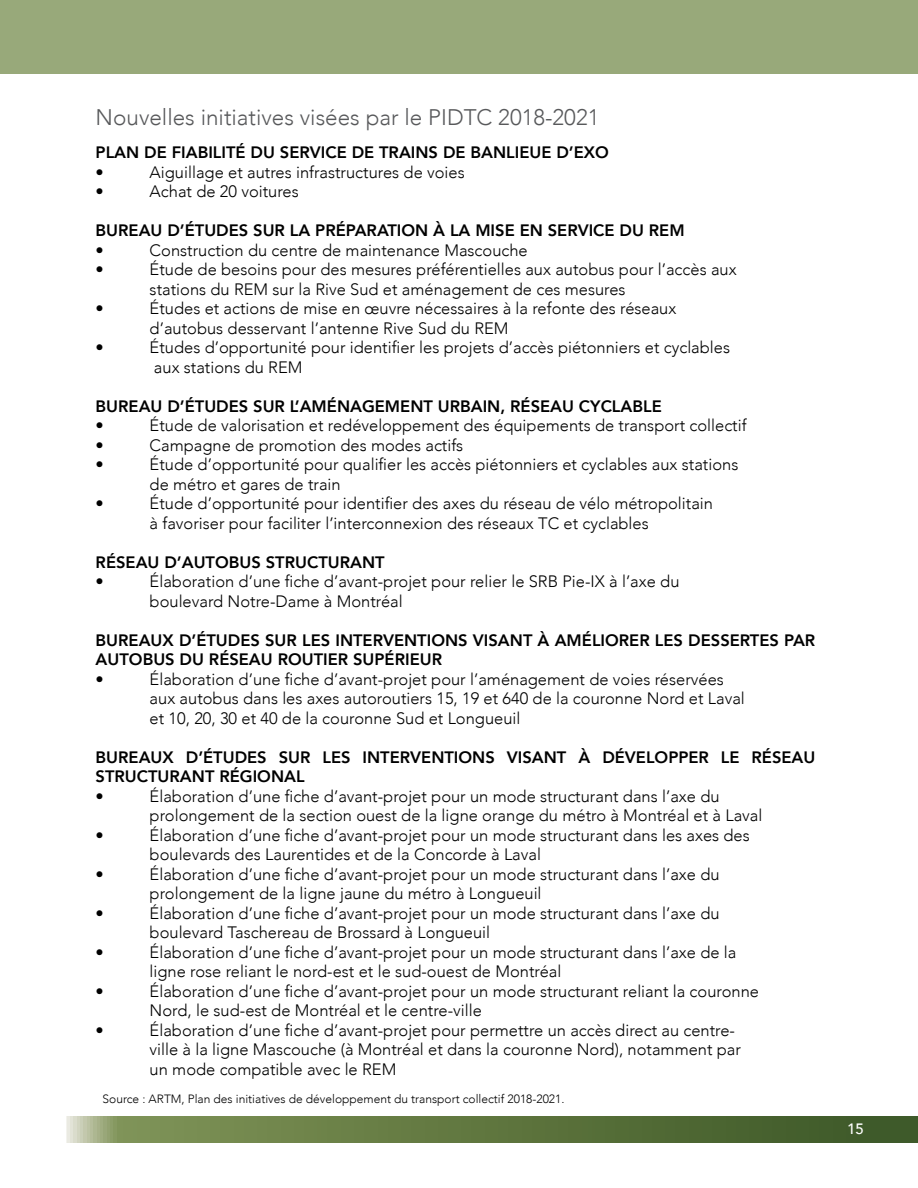
<style>
.page{position:relative;width:918px;height:1188px;background:#fff}
.page>*{position:absolute;margin:0;border:0;box-sizing:border-box;transform-origin:0 0}
.t1{font:300 22.5px "Avenir";color:#58595b}
.t2{font:300 16.5px/19.5px "Avenir";color:#000}
.t3{font:800 16.5px/19.5px "Avenir";color:#000}
.t4{font:500 15px "Avenir";color:#fff}
.t5{font:300 12px "Avenir";color:#000}
</style>
<div class="page">
<div style="left:0;top:0;width:918px;height:73px;background:#98a97a"></div>
<svg style="left:66px;top:1116px;width:852px;height:27px;background:#627843"></svg>
<h1 class="t1" style="left:96px;top:104px;width:505px">Nouvelles initiatives visées par le PIDTC 2018-2021</h1>
<p class="t3" style="left:96px;top:143px;width:515px">PLAN DE FIABILITÉ DU SERVICE DE TRAINS DE BANLIEUE D’EXO</p>
<p class="t2" style="left:96px;top:162px;width:10px">•</p>
<p class="t2" style="left:150px;top:162px;width:317px">Aiguillage et autres infrastructures de voies</p>
<p class="t2" style="left:96px;top:182px;width:10px">•</p>
<p class="t2" style="left:150px;top:182px;width:151px">Achat de 20 voitures</p>
<p class="t3" style="left:96px;top:221px;width:591px">BUREAU D’ÉTUDES SUR LA PRÉPARATION À LA MISE EN SERVICE DU REM</p>
<p class="t2" style="left:96px;top:240px;width:10px">•</p>
<p class="t2" style="left:150px;top:240px;width:380px">Construction du centre de maintenance Mascouche</p>
<p class="t2" style="left:96px;top:260px;width:10px">•</p>
<p class="t2" style="left:150px;top:260px;width:589px">Étude de besoins pour des mesures préférentielles aux autobus pour l’accès aux stations du REM sur la Rive Sud et aménagement de ces mesures</p>
<p class="t2" style="left:96px;top:299px;width:10px">•</p>
<p class="t2" style="left:150px;top:299px;width:528px">Études et actions de mise en œuvre nécessaires à la refonte des réseaux d’autobus desservant l’antenne Rive Sud du REM</p>
<p class="t2" style="left:96px;top:338px;width:10px">•</p>
<p class="t2" style="left:150px;top:338px;width:582px">Études d’opportunité pour identifier les projets d’accès piétonniers et cyclables aux stations du REM</p>
<p class="t3" style="left:96px;top:396px;width:568px">BUREAU D’ÉTUDES SUR L’AMÉNAGEMENT URBAIN, RÉSEAU CYCLABLE</p>
<p class="t2" style="left:96px;top:416px;width:10px">•</p>
<p class="t2" style="left:150px;top:416px;width:599px">Étude de valorisation et redéveloppement des équipements de transport collectif</p>
<p class="t2" style="left:96px;top:435px;width:10px">•</p>
<p class="t2" style="left:150px;top:435px;width:315px">Campagne de promotion des modes actifs</p>
<p class="t2" style="left:96px;top:455px;width:10px">•</p>
<p class="t2" style="left:150px;top:455px;width:590px">Étude d’opportunité pour qualifier les accès piétonniers et cyclables aux stations de métro et gares de train</p>
<p class="t2" style="left:96px;top:494px;width:10px">•</p>
<p class="t2" style="left:150px;top:494px;width:565px">Étude d’opportunité pour identifier des axes du réseau de vélo métropolitain à favoriser pour faciliter l’interconnexion des réseaux TC et cyclables</p>
<p class="t3" style="left:96px;top:552px;width:290px">RÉSEAU D’AUTOBUS STRUCTURANT</p>
<p class="t2" style="left:96px;top:572px;width:10px">•</p>
<p class="t2" style="left:150px;top:572px;width:531px">Élaboration d’une fiche d’avant-projet pour relier le SRB Pie-IX à l’axe du boulevard Notre-Dame à Montréal</p>
<p class="t3" style="left:96px;top:630px;width:721px">BUREAUX D’ÉTUDES SUR LES INTERVENTIONS VISANT À AMÉLIORER LES DESSERTES PAR<br>AUTOBUS DU RÉSEAU ROUTIER SUPÉRIEUR</p>
<p class="t2" style="left:96px;top:669px;width:10px">•</p>
<p class="t2" style="left:150px;top:669px;width:597px">Élaboration d’une fiche d’avant-projet pour l’aménagement de voies réservées aux autobus dans les axes autoroutiers 15, 19 et 640 de la couronne Nord et Laval et 10, 20, 30 et 40 de la couronne Sud et Longueuil</p>
<p class="t3" style="left:96px;top:747px;width:721px">BUREAUX D’ÉTUDES SUR LES INTERVENTIONS VISANT À DÉVELOPPER LE RÉSEAU<br>STRUCTURANT RÉGIONAL</p>
<p class="t2" style="left:96px;top:786px;width:10px">•</p>
<p class="t2" style="left:150px;top:786px;width:614px">Élaboration d’une fiche d’avant-projet pour un mode structurant dans l’axe du prolongement de la section ouest de la ligne orange du métro à Montréal et à Laval</p>
<p class="t2" style="left:96px;top:825px;width:10px">•</p>
<p class="t2" style="left:150px;top:825px;width:602px">Élaboration d’une fiche d’avant-projet pour un mode structurant dans les axes des boulevards des Laurentides et de la Concorde à Laval</p>
<p class="t2" style="left:96px;top:864px;width:10px">•</p>
<p class="t2" style="left:150px;top:864px;width:571px">Élaboration d’une fiche d’avant-projet pour un mode structurant dans l’axe du prolongement de la ligne jaune du métro à Longueuil</p>
<p class="t2" style="left:96px;top:903px;width:10px">•</p>
<p class="t2" style="left:150px;top:903px;width:571px">Élaboration d’une fiche d’avant-projet pour un mode structurant dans l’axe du boulevard Taschereau de Brossard à Longueuil</p>
<p class="t2" style="left:96px;top:942px;width:10px">•</p>
<p class="t2" style="left:150px;top:942px;width:588px">Élaboration d’une fiche d’avant-projet pour un mode structurant dans l’axe de la ligne rose reliant le nord-est et le sud-ouest de Montréal</p>
<p class="t2" style="left:96px;top:981px;width:10px">•</p>
<p class="t2" style="left:150px;top:981px;width:611px">Élaboration d’une fiche d’avant-projet pour un mode structurant reliant la couronne<br>Nord, le sud-est de Montréal et le centre-ville</p>
<p class="t2" style="left:96px;top:1020px;width:10px">•</p>
<p class="t2" style="left:150px;top:1020px;width:593px">Élaboration d’une fiche d’avant-projet pour permettre un accès direct au centre&shy;ville à la ligne Mascouche (à Montréal et dans la couronne Nord), notamment par un mode compatible avec le REM</p>
<p class="t5" style="left:103px;top:1091px;width:463px">Source : ARTM, Plan des initiatives de développement du transport collectif 2018-2021.</p>
<p class="t4" style="left:847px;top:1116px;width:18px">15</p>
</div>
